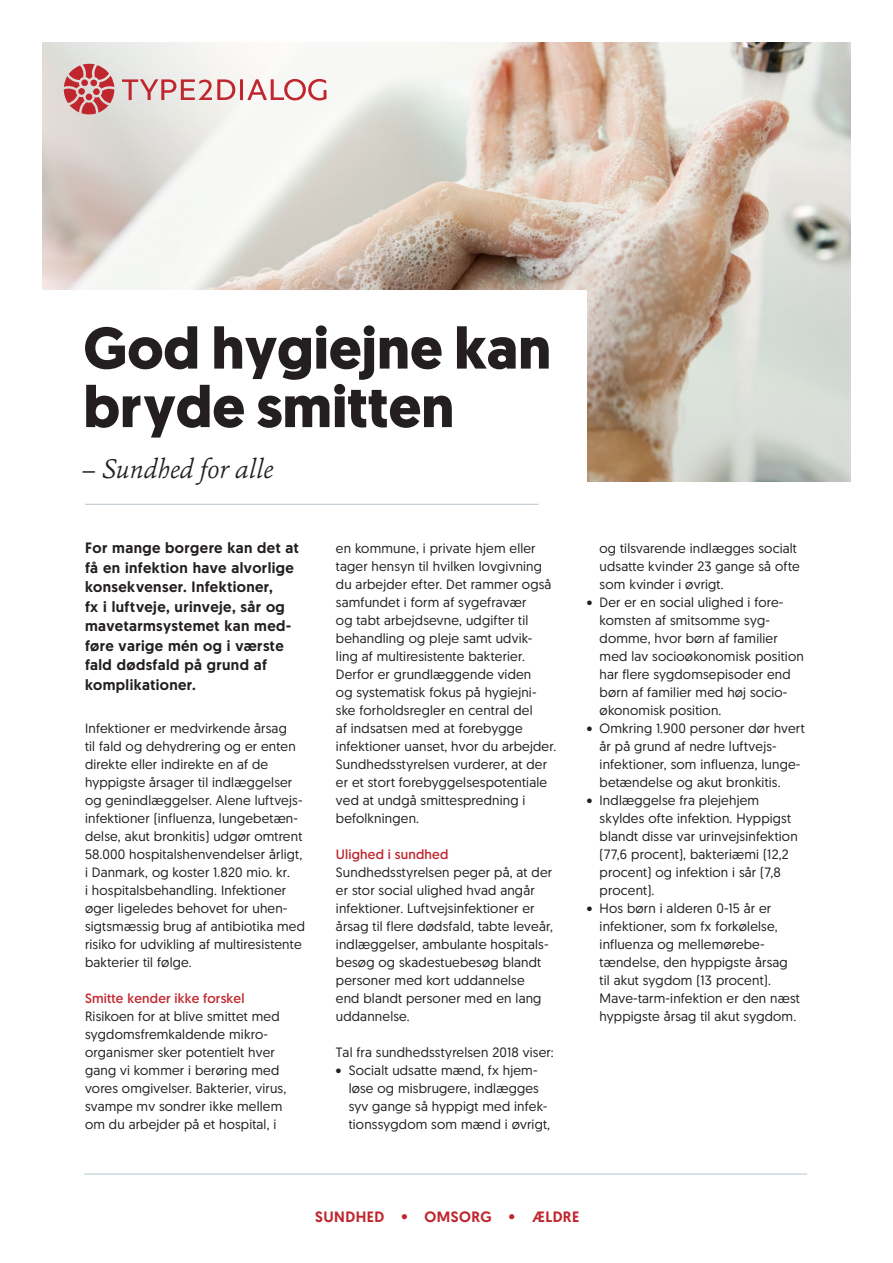
<style>
.page{position:relative;width:893px;height:1263px;background:#fff}
.page>*{position:absolute;margin:0;border:0;box-sizing:border-box;transform-origin:0 0}
.t1{font:700 58.5px/58.5px "Geomanist";color:#231f20}
.t2{font:italic 300 27px "Cala";color:#231f20}
.t3{font:500 15px/19.5px "Geomanist";letter-spacing:.025em;color:#231f20}
.t4{font:500 15px "Geomanist";letter-spacing:.03em;color:#c0262d}
.t5{font:13.5px/18px "Geomanist";letter-spacing:.015em;color:#231f20}
.t6{font:13.5px "Geomanist";letter-spacing:.015em;color:#c0262d}
</style>
<div class="page">
<hr style="left:84px;top:1174px;width:723px;height:1px;background:#b7c6ce">
<img style="left:43px;top:43px;width:807px;height:438px">
<svg style="left:122px;top:79px;width:204px;height:21px"></svg>
<svg style="left:64px;top:64px;width:50px;height:50px"></svg>
<div style="left:26px;top:290px;width:561px;height:201px;background:#fff"></div>
<hr style="left:85px;top:504px;width:453px;height:1px;background:#b7c6ce">
<h1 class="t1" style="left:83px;top:319px;width:469px">God hygiejne kan bryde smitten</h1>
<h2 class="t2" style="left:82px;top:452px;width:193px">– Sundhed for alle</h2>
<p class="t3" style="left:85px;top:538px;width:215px">For mange borgere kan det at få en infektion have alvorlige konsekvenser. Infektioner,<br>fx i luftveje, urinveje, sår og mavetarmsystemet kan med&shy;føre varige mén og i værste fald dødsfald på grund af komplikationer.</p>
<p class="t5" style="left:85px;top:719px;width:221px">Infektioner er medvirkende årsag<br>til fald og dehydrering og er enten direkte eller indirekte en af de hyppigste årsager til indlæggelser og genindlæggelser. Alene luftvejs&shy;infektioner (influenza, lungebetæn&shy;delse, akut bronkitis) udgør omtrent 58.000 hospitalshenvendelser årligt, i Danmark, og koster 1.820 mio. kr.<br>i hospitalsbehandling. Infektioner øger ligeledes behovet for uhen&shy;sigtsmæssig brug af antibiotika med risiko for udvikling af multiresistente bakterier til følge.</p>
<p class="t6" style="left:85px;top:990px;width:161px">Smitte kender ikke forskel</p>
<p class="t5" style="left:85px;top:1007px;width:203px">Risikoen for at blive smittet med sygdomsfremkaldende mikro&shy;organismer sker potentielt hver gang vi kommer i berøring med vores omgivelser. Bakterier, virus, svampe mv sondrer ikke mellem om du arbejder på et hospital, i</p>
<p class="t5" style="left:336px;top:539px;width:222px">en kommune, i private hjem eller tager hensyn til hvilken lovgivning du arbejder efter. Det rammer også samfundet i form af sygefravær<br>og tabt arbejdsevne, udgifter til behandling og pleje samt udvik&shy;ling af multiresistente bakterier.<br>Derfor er grundlæggende viden<br>og systematisk fokus på hygiejni&shy;ske forholdsregler en central del<br>af indsatsen med at forebygge infektioner uanset, hvor du arbejder.<br>Sundhedsstyrelsen vurderer, at der er et stort forebyggelsespotentiale ved at undgå smittespredning i befolkningen.</p>
<p class="t6" style="left:336px;top:845px;width:114px">Ulighed i sundhed</p>
<p class="t5" style="left:336px;top:863px;width:218px">Sundhedsstyrelsen peger på, at der er stor social ulighed hvad angår infektioner. Luftvejsinfektioner er årsag til flere dødsfald, tabte leveår, indlæggelser, ambulante hospitals&shy;besøg og skadestuebesøg blandt personer med kort uddannelse<br>end blandt personer med en lang uddannelse.</p>
<p class="t5" style="left:336px;top:1043px;width:219px">Tal fra sundhedsstyrelsen 2018 viser:</p>
<p class="t5" style="left:349px;top:1061px;width:203px;text-indent:-13px">• Socialt udsatte mænd, fx hjem&shy;løse og misbrugere, indlægges syv gange så hyppigt med infek&shy;tionssygdom som mænd i øvrigt,</p>
<p class="t5" style="left:600px;top:539px;width:202px">og tilsvarende indlægges socialt udsatte kvinder 23 gange så ofte som kvinder i øvrigt.</p>
<p class="t5" style="left:600px;top:593px;width:206px;text-indent:-13px">• Der er en social ulighed i fore&shy;komsten af smitsomme syg&shy;domme, hvor børn af familier med lav socioøkonomisk position har flere sygdomsepisoder end børn af familier med høj socio&shy;økonomisk position.</p>
<p class="t5" style="left:600px;top:719px;width:207px;text-indent:-13px">• Omkring 1.900 personer dør hvert år på grund af nedre luftvejs&shy;infektioner, som influenza, lunge&shy;betændelse og akut bronkitis.</p>
<p class="t5" style="left:600px;top:791px;width:200px;text-indent:-13px">• Indlæggelse fra plejehjem skyldes ofte infektion. Hyppigst blandt disse var urinvejsinfektion (77,6 procent), bakteriæmi (12,2 procent) og infektion i sår (7,8 procent).</p>
<p class="t5" style="left:600px;top:899px;width:202px;text-indent:-13px">• Hos børn i alderen 0-15 år er infektioner, som fx forkølelse, influenza og mellemørebe&shy;tændelse, den hyppigste årsag til akut sygdom (13 procent).<br>Mave-tarm-infektion er den næst hyppigste årsag til akut sygdom.</p>
<p class="t4" style="left:315px;top:1207px;width:266px">SUNDHED • OMSORG • ÆLDRE</p>
</div>
